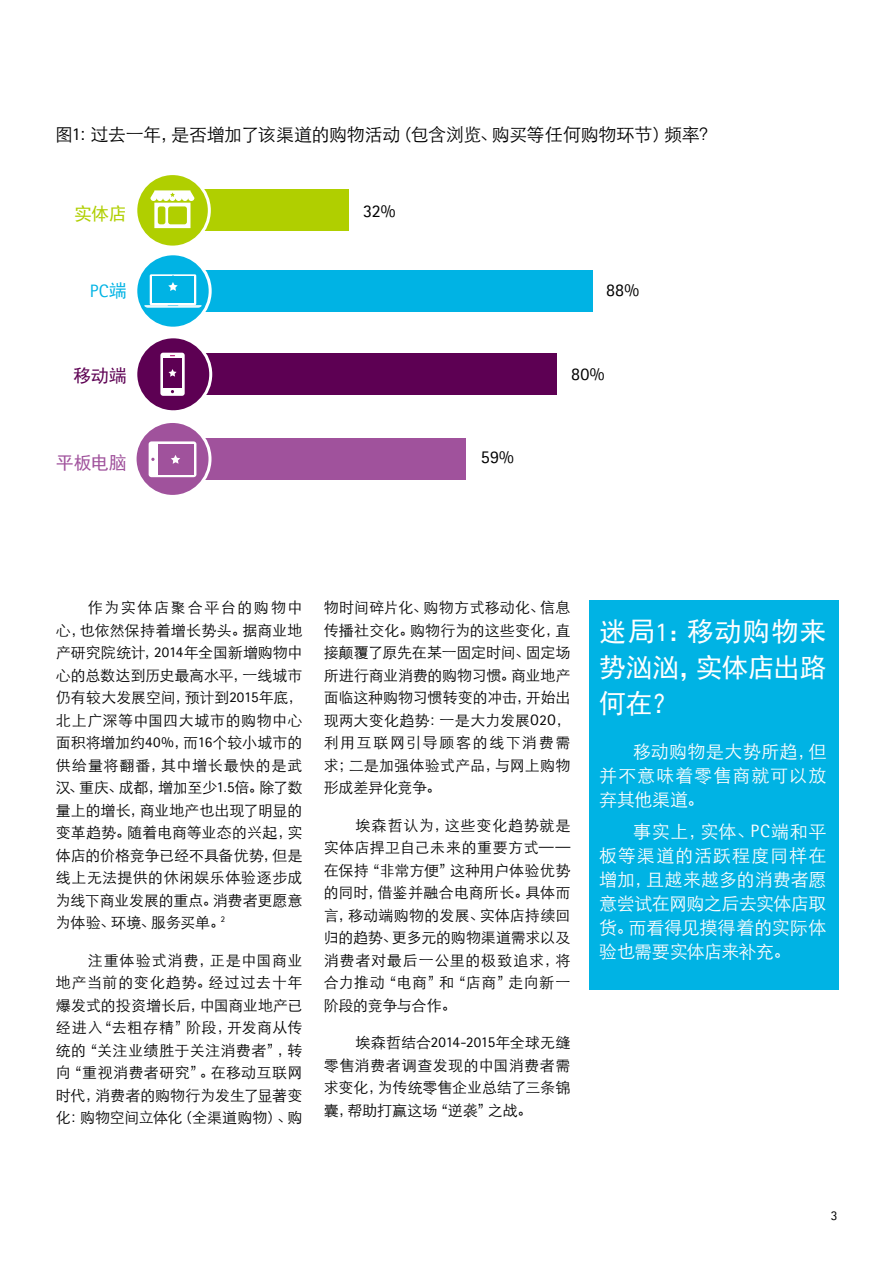
<style>
.page{position:relative;width:893px;height:1263px;background:#fff}
.page>*{position:absolute;margin:0;border:0;box-sizing:border-box;transform-origin:0 0}
.t1{font:27px/36px "Sim Hei";letter-spacing:-.015em;color:#fff;text-align:justify}
.t2{font:18px/24px "ST Xihei";color:#fff;text-align:justify}
.t3{font:18px "ST Xihei";letter-spacing:-.015em;color:#000}
.t4{font:18px "Agfa Rotis Sans Serif";color:#000}
.t5{font:18px "Sim Hei";color:#a0529c}
.t6{font:18px "Sim Hei";color:#b0cf00}
.t7{font:18px "Agfa Rotis Sans Serif";color:#00b3e4}
.t8{font:18px "Sim Hei";color:#5d0053}
.t9{font:15px/22.5px "ST Xihei";letter-spacing:.01em;color:#000;text-align:justify}
.t10{font:13.5px "Agfa Rotis Sans Serif";color:#000}
.s1{font-family:"Agfa Rotis Sans Serif"}
.s2{font-family:"Sim Hei"}
</style>
<div class="page">
<div style="left:199px;top:190px;width:150px;height:41px;background:#b0cf00"></div>
<div style="left:201px;top:270px;width:392px;height:42px;background:#00b3e4"></div>
<div style="left:201px;top:354px;width:356px;height:41px;background:#5d0053"></div>
<div style="left:201px;top:438px;width:264px;height:42px;background:#a0529c"></div>
<svg style="left:134px;top:335px;width:78px;height:78px;fill:#5d0053"></svg>
<div style="left:160px;top:353px;width:25px;height:43px;background:#fff;border-radius:3px"></div>
<div style="left:163px;top:358px;width:19px;height:30px;background:#5d0053"></div>
<svg style="left:169px;top:369px;width:8px;height:8px"></svg>
<div style="left:136px;top:174px;width:73px;height:73px;background:#b0cf00;border-radius:50%"></div>
<div style="left:134px;top:172px;width:77px;height:77px;border:3px solid #fff;border-radius:50%"></div>
<svg style="left:150px;top:190px;width:44px;height:38px"></svg>
<svg style="left:134px;top:420px;width:77px;height:78px;fill:#a0529c"></svg>
<div style="left:149px;top:441px;width:47px;height:36px;background:#fff;border-radius:3px"></div>
<svg style="left:151px;top:458px;width:4px;height:3px"></svg>
<div style="left:158px;top:444px;width:35px;height:30px;background:#a0529c"></div>
<svg style="left:171px;top:455px;width:9px;height:9px"></svg>
<svg style="left:134px;top:252px;width:78px;height:78px;fill:#00b3e4"></svg>
<svg style="left:144px;top:274px;width:58px;height:34px"></svg>
<div style="left:589px;top:600px;width:249px;height:390px;background:#00b3e4"></div>
<p class="t3" style="left:55px;top:121px;width:663px">图<span class="s1">1</span>：过去一年，是否增加了该渠道的购物活动（包含浏览、购买等任何购物环节）频率？</p>
<p class="t6" style="left:74px;top:204px;width:54px">实体店</p>
<p class="t4" style="left:363px;top:200px;width:34px">32%</p>
<p class="t7" style="left:90px;top:280px;width:38px">PC<span class="s2">端</span></p>
<p class="t4" style="left:606px;top:279px;width:34px">88%</p>
<p class="t8" style="left:73px;top:366px;width:55px">移动端</p>
<p class="t4" style="left:571px;top:363px;width:35px">80%</p>
<p class="t5" style="left:56px;top:453px;width:72px">平板电脑</p>
<p class="t4" style="left:481px;top:446px;width:34px">59%</p>
<p class="t9" style="left:56px;top:595px;width:248px;text-indent:32px">作为实体店聚合平台的购物中心，也依然保持着增长势头。据商业地产研究院统计，<span class="s1">2014</span>年全国新增购物中心的总数达到历史最高水平，一线城市仍有较大发展空间，预计到<span class="s1">2015</span>年底，北上广深等中国四大城市的购物中心面积将增加约<span class="s1">40%</span>，而<span class="s1">16</span>个较小城市的供给量将翻番，其中增长最快的是武汉、重庆、成都，增加至少<span class="s1">1.5</span>倍。除了数量上的增长，商业地产也出现了明显的变革趋势。随着电商等业态的兴起，实体店的价格竞争已经不具备优势，但是线上无法提供的休闲娱乐体验逐步成为线下商业发展的重点。消费者更愿意为体验、环境、服务买单。<sup>2</sup></p>
<p class="t9" style="left:56px;top:948px;width:248px;text-indent:32px">注重体验式消费，正是中国商业地产当前的变化趋势。经过过去十年爆发式的投资增长后，中国商业地产已经进入“去粗存精”阶段，开发商从传统的“关注业绩胜于关注消费者”，转向“重视消费者研究”。在移动互联网时代，消费者的购物行为发生了显著变化：购物空间立体化（全渠道购物）、购</p>
<p class="t9" style="left:324px;top:595px;width:248px">物时间碎片化、购物方式移动化、信息传播社交化。购物行为的这些变化，直接颠覆了原先在某一固定时间、固定场所进行商业消费的购物习惯。商业地产面临这种购物习惯转变的冲击，开始出现两大变化趋势：一是大力发展<span class="s1">O2O</span>，利用互联网引导顾客的线下消费需求；二是加强体验式产品，与网上购物形成差异化竞争。</p>
<p class="t9" style="left:324px;top:813px;width:248px;text-indent:32px">埃森哲认为，这些变化趋势就是实体店捍卫自己未来的重要方式——在保持“非常方便”这种用户体验优势的同时，借鉴并融合电商所长。具体而言，移动端购物的发展、实体店持续回归的趋势、更多元的购物渠道需求以及消费者对最后一公里的极致追求，将合力推动“电商”和“店商”走向新一阶段的竞争与合作。</p>
<p class="t9" style="left:324px;top:1030px;width:248px;text-indent:32px">埃森哲结合<span class="s1">2014-2015</span>年全球无缝零售消费者调查发现的中国消费者需求变化，为传统零售企业总结了三条锦囊，帮助打赢这场“逆袭”之战。</p>
<h1 class="t1" style="left:599px;top:613px;width:229px">迷局<span class="s1">1</span>：移动购物来势汹汹，实体店出路何在？</h1>
<p class="t2" style="left:599px;top:738px;width:229px;text-indent:34px">移动购物是大势所趋，但并不意味着零售商就可以放弃其他渠道。</p>
<p class="t2" style="left:599px;top:818px;width:229px;text-indent:34px">事实上，实体、<span class="s1">PC</span>端和平板等渠道的活跃程度同样在增加，且越来越多的消费者愿意尝试在网购之后去实体店取货。而看得见摸得着的实际体验也需要实体店来补充。</p>
<p class="t10" style="left:831px;top:1207px;width:8px">3</p>
</div>
